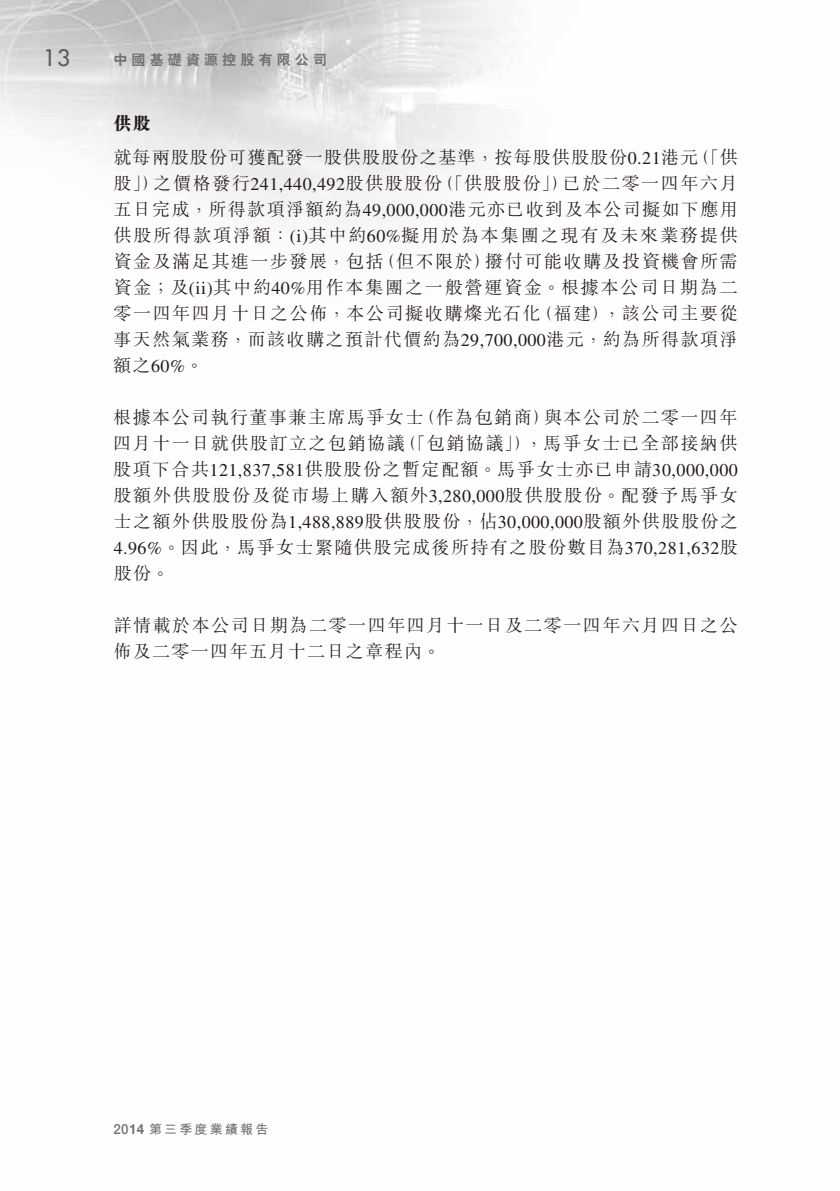
<style>
.page{position:relative;width:840px;height:1191px;background:#fff}
.page>*{position:absolute;margin:0;border:0;box-sizing:border-box;transform-origin:0 0}
.t1{font:500 22px "Futura Std";color:#595857}
.t2{font:300 18px/26px "M Sung HK";letter-spacing:.085em;color:#231916}
.t3{font:300 18px/26px "M Sung HK";letter-spacing:.06em;color:#231916}
.t4{font:300 18px "M Sung HK";letter-spacing:.105em;color:#231916}
.t5{font:18px "Times LT Std";letter-spacing:.025em;color:#231916}
.t6{font:800 18px "M Sung HK";color:#231916}
.t7{font:800 14px "C Hei 2 HK";letter-spacing:.295em;color:#727272}
.t8{font:700 13px "M Hei HK";letter-spacing:.17em;color:#727272}
.s1{font-family:"Times LT Std";font-weight:400}
.s2{font-family:"M Sung HK";font-weight:300}
.s3{font-family:"Helvetica Neue LT Std";font-weight:500;font-size:14px}
.s4{font-family:"Helvetica Neue LT Std";font-size:14px}
</style>
<div class="page">
<img style="left:0;top:0;width:517px;height:213px">
<p class="t1" style="left:43px;top:45px;width:28px">13</p>
<p class="t7" style="left:113px;top:50px;width:215px">中國基礎資源控股有限公司</p>
<p class="t6" style="left:113px;top:110px;width:39px">供股</p>
<p class="t3" style="left:562px;top:144px;width:176px;text-indent:-449px">就每兩股股份可獲配發一股供股股份之基準，按每股供股股份<span class="s1">0.21</span>港元<br>已於二零一四年六月</p>
<p class="t2" style="left:691px;top:144px;width:47px">（「供</p>
<p class="t5" style="left:153px;top:174px;width:290px"><span class="s2">之價格發行</span>241,440,492<span class="s2">股供股股份</span></p>
<p class="t2" style="left:436px;top:170px;width:134px">（「供股股份」）</p>
<p class="t2" style="left:113px;top:170px;width:47px">股」）</p>
<p class="t2" style="left:113px;top:196px;width:625px">五日完成，所得款項淨額約為<span class="s1">49,000,000</span>港元亦已收到及本公司擬如下應用</p>
<p class="t4" style="left:113px;top:223px;width:625px">供股所得款項淨額： <span class="s1">)i(</span> 其中約<span class="s1">60%</span>擬用於為本集團之現有及未來業務提供</p>
<p class="t2" style="left:485px;top:248px;width:254px">撥付可能收購及投資機會所需</p>
<p class="t2" style="left:113px;top:248px;width:271px">資金及滿足其進一步發展，包括</p>
<p class="t2" style="left:113px;top:274px;width:625px">資金；及<span class="s1">(ii)</span>其中約<span class="s1">40%</span>用作本集團之一般營運資金。根據本公司日期為二</p>
<p class="t2" style="left:603px;top:299px;width:136px">，該公司主要從</p>
<p class="t2" style="left:377px;top:248px;width:115px">（但不限於）</p>
<p class="t2" style="left:113px;top:299px;width:625px">零一四年四月十日之公佈，本公司擬收購燦光石化<br>事天然氣業務，而該收購之預計代價約為<span class="s1">29,700,000</span>港元，約為所得款項淨額之<span class="s1">60%</span>。</p>
<p class="t2" style="left:544px;top:403px;width:195px">與本公司於二零一四年</p>
<p class="t2" style="left:534px;top:299px;width:76px">（福建）</p>
<p class="t2" style="left:417px;top:403px;width:134px">（作為包銷商）</p>
<p class="t2" style="left:113px;top:403px;width:311px">根據本公司執行董事兼主席馬爭女士</p>
<p class="t2" style="left:113px;top:429px;width:626px">四月十一日就供股訂立之包銷協議<br>股項下合共<span class="s1">121,837,581</span>供股股份之暫定配額。馬爭女士亦已申請<span class="s1">30,000,000</span>股額外供股股份及從市場上購入額外<span class="s1">3,280,000</span>股供股股份。配發予馬爭女士之額外供股股份為<span class="s1">1,488,889</span>股供股股份，佔<span class="s1">30,000,000</span>股額外供股股份之<span class="s1">4.96%</span>。因此，馬爭女士緊隨供股完成後所持有之股份數目為<span class="s1">370,281,632</span>股股份。</p>
<p class="t2" style="left:113px;top:612px;width:625px">詳情載於本公司日期為二零一四年四月十一日及二零一四年六月四日之公佈及二零一四年五月十二日之章程內。</p>
<p class="t2" style="left:398px;top:429px;width:134px">（「包銷協議」）</p>
<p class="t2" style="left:525px;top:429px;width:214px">，馬爭女士已全部接納供</p>
<p class="t8" style="left:113px;top:1120px;width:156px"><span class="s3">20</span><span class="s4">14</span> 第三季度業績報告</p>
</div>
